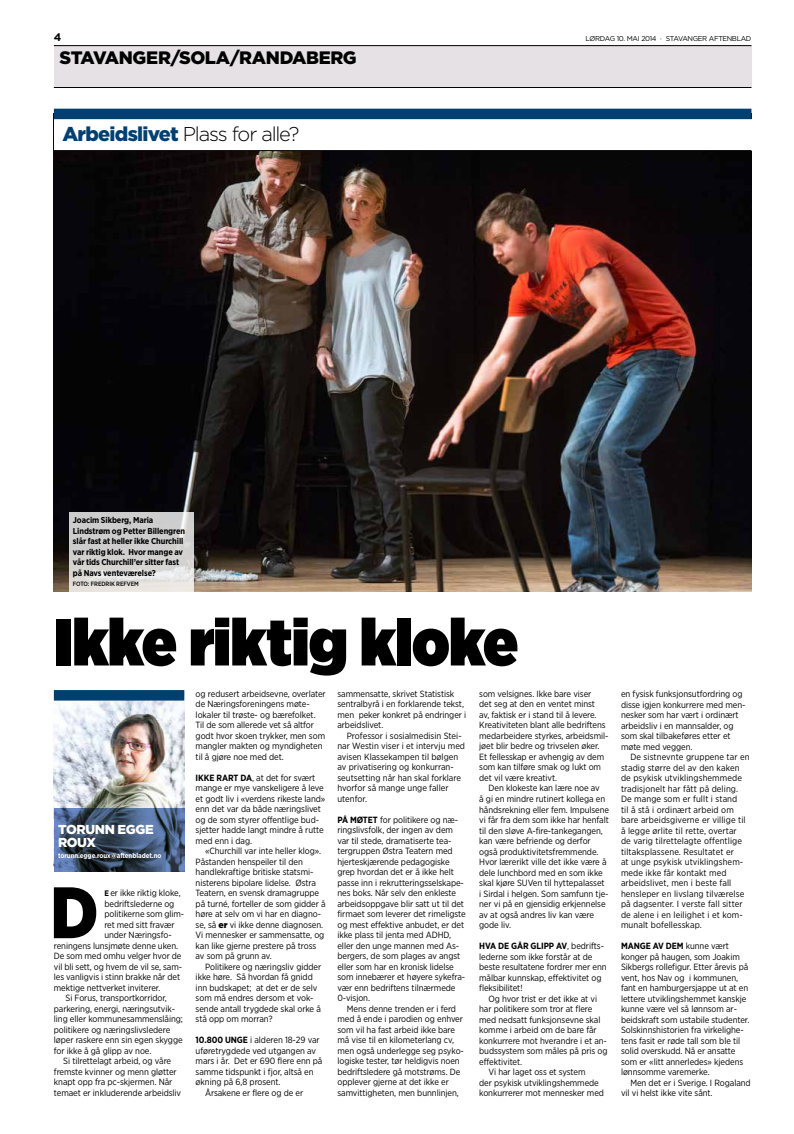
<style>
.page{position:relative;width:794px;height:1134px;background:#fff}
.page>*{position:absolute;margin:0;border:0;box-sizing:border-box;transform-origin:0 0}
.t1{font:900 72.7px "Gotham Narrow";color:#000}
.t2{font:900 66px "Gotham Narrow";letter-spacing:-.015em;color:#000}
.t3{font:300 20px "Gotham";letter-spacing:-.06em;color:#000}
.t4{font:900 18px "Gotham";letter-spacing:-.025em;color:#000}
.t5{font:900 13px/12.3px "Gotham";letter-spacing:-.03em;color:#fff}
.t6{font:700 11px "Gotham";color:#000}
.t7{font:9px/10.5px "Gotham Narrow";letter-spacing:-.01em;color:#000}
.t8{font:9px/10.5px "Gotham Narrow";letter-spacing:.01em;color:#000}
.t9{font:700 8.5px/10.5px "Gotham Narrow";letter-spacing:-.01em;color:#000}
.t10{font:7px "Gotham";letter-spacing:-.055em;color:#000}
.t11{font:700 7px "Gotham Narrow";letter-spacing:-.01em;color:#fff}
.t12{font:500 6.2px "Gotham Narrow";letter-spacing:-.01em;color:#000}
.s1{font-weight:900;color:#004071}
.s2{font-weight:700;font-size:8px}
.s3{font-weight:700}
.s4{font-family:"Gotham";font-weight:900}
</style>
<div class="page">
<div style="left:54px;top:46px;width:697px;height:42px;background:#e6e1e4"></div>
<hr style="left:54px;top:87px;width:697px;height:1px;background:#000">
<hr style="left:54px;top:45px;width:697px;height:1px;background:#000">
<img style="left:54px;top:151px;width:697px;height:441px">
<img style="left:54px;top:701px;width:130px;height:107px">
<svg style="left:54px;top:808px;width:130px;height:63px;background:#3e526d"></svg>
<div style="left:54px;top:690px;width:130px;height:11px;background:#004071"></div>
<svg style="left:69px;top:512px;width:124px;height:80px;background:#d6d5d4"></svg>
<div style="left:54px;top:109px;width:697px;height:10px;background:#004071"></div>
<hr style="left:54px;top:150px;width:697px;height:1px;background:#000">
<p class="t6" style="left:54px;top:30px;width:9px">4</p>
<p class="t10" style="left:585px;top:34px;width:167px">LØRDAG 10. MAI 2014 · STAVANGER AFTENBLAD</p>
<h3 class="t4" style="left:60px;top:45px;width:299px">STAVANGER/SOLA/RANDABERG</h3>
<h3 class="t3" style="left:62px;top:122px;width:239px"><span class="s1">ARBEIDSLIVET</span> Plass for alle?</h3>
<p class="t9" style="left:73px;top:515px;width:114px">Joacim Sikberg, maria lindstrøm og Petter Billengren slår fast at heller ikke Churchill var riktig klok. Hvor mange av vår tids Churchill’er sitter fast på navs venteværelse?</p>
<p class="t12" style="left:73px;top:580px;width:68px">FOTO: FREDRIK REFVEM</p>
<h2 class="t2" style="left:54px;top:597px;width:466px">Ikke riktig kloke</h2>
<h3 class="t5" style="left:58px;top:824px;width:97px">TORUNN EGGE<br>ROUX</h3>
<p class="t11" style="left:58px;top:851px;width:105px">torunn.egge.roux@aftenbladet.no</p>
<h1 class="t1" style="left:50px;top:865px;width:50px">D</h1>
<p class="t7" style="left:104px;top:888px;width:78px"><span class="s2">e</span> er ikke riktig kloke,</p>
<p class="t7" style="left:104px;top:898px;width:72px">bedriftslederne og</p>
<p class="t7" style="left:104px;top:909px;width:81px">politikerne som glim-</p>
<p class="t7" style="left:104px;top:919px;width:72px">ret med sitt fravær</p>
<p class="t7" style="left:104px;top:930px;width:69px">under Næringsfo-</p>
<p class="t7" style="left:54px;top:940px;width:126px">reningens lunsjmøte denne uken.</p>
<p class="t7" style="left:54px;top:951px;width:129px">De som med omhu velger hvor de</p>
<p class="t7" style="left:54px;top:961px;width:130px">vil bli sett, og hvem de vil se, sam-</p>
<p class="t7" style="left:54px;top:972px;width:128px">les vanligvis i stinn brakke når det</p>
<p class="t7" style="left:54px;top:982px;width:108px">mektige nettverket inviterer.</p>
<p class="t7" style="left:65px;top:993px;width:103px">Si Forus, transportkorridor,</p>
<p class="t7" style="left:54px;top:1003px;width:123px">parkering, energi, næringsutvik-</p>
<p class="t7" style="left:54px;top:1014px;width:131px">ling eller kommunesammenslåing;</p>
<p class="t7" style="left:54px;top:1024px;width:118px">politikere og næringslivsledere</p>
<p class="t7" style="left:54px;top:1035px;width:130px">løper raskere enn sin egen skygge</p>
<p class="t7" style="left:54px;top:1045px;width:99px">for ikke å gå glipp av noe.</p>
<p class="t7" style="left:63px;top:1056px;width:109px">Si tilrettelagt arbeid, og våre</p>
<p class="t7" style="left:54px;top:1066px;width:124px">fremste kvinner og menn gløtter</p>
<p class="t7" style="left:54px;top:1077px;width:120px">knapt opp fra pc-skjermen. Når</p>
<p class="t7" style="left:54px;top:1087px;width:129px">temaet er inkluderende arbeidsliv</p>
<p class="t7" style="left:196px;top:688px;width:132px">og redusert arbeidsevne, overlater de Næringsforeningens møte&shy;lokaler til trøste- og bærefolket.<br>Til de som allerede vet så altfor godt hvor skoen trykker, men som mangler makten og myndigheten til å gjøre noe med det.</p>
<p class="t7" style="left:196px;top:772px;width:131px"><span class="s3">Ikke rart da</span>, at det for svært mange er mye vanskeligere å leve et godt liv i «verdens rikeste land» enn det var da både næringslivet og de som styrer offentlige bud&shy;sjetter hadde langt mindre å rutte med enn i dag.</p>
<p class="t7" style="left:196px;top:846px;width:132px;text-indent:9px">«Churchill var inte heller klog».<br>Påstanden henspeiler til den handlekraftige britiske statsmi&shy;nisterens bipolare lidelse. Østra<br>Teatern, en svensk dramagruppe på turné, forteller de som gidder å høre at selv om vi har en diagno&shy;se, så <span class="s4">ER</span> vi ikke denne diagnosen.<br>Vi mennesker er sammensatte, og kan like gjerne prestere på tross av som på grunn av.</p>
<p class="t7" style="left:196px;top:961px;width:127px;text-indent:9px">Politikere og næringsliv gidder ikke høre. Så hvordan få gnidd inn budskapet; at det er de selv som må endres dersom et vok&shy;sende antall trygdede skal orke å stå opp om morran?</p>
<p class="t7" style="left:196px;top:1035px;width:125px"><span class="s3">10.800 unge</span> i alderen 18-29 var</p>
<p class="t7" style="left:196px;top:1045px;width:122px">uføretrygdede ved utgangen av</p>
<p class="t7" style="left:196px;top:1056px;width:128px">mars i år. Det er 690 flere enn på</p>
<p class="t7" style="left:196px;top:1066px;width:119px">samme tidspunkt i fjor, altså en</p>
<p class="t7" style="left:196px;top:1077px;width:86px">økning på 6,8 prosent.</p>
<p class="t7" style="left:205px;top:1087px;width:100px">Årsakene er flere og de er</p>
<p class="t7" style="left:337px;top:688px;width:130px">sammensatte, skrivet Statistisk sentralbyrå i en forklarende tekst, men peker konkret på endringer i arbeidslivet.</p>
<p class="t7" style="left:337px;top:730px;width:129px;text-indent:9px">Professor i sosialmedisin Stei&shy;nar Westin viser i et intervju med avisen Klassekampen til bølgen av privatisering og konkurran&shy;seutsetting når han skal forklare hvorfor så mange unge faller utenfor.</p>
<p class="t7" style="left:337px;top:814px;width:130px"><span class="s3">På møtet</span> for politikere og næ&shy;ringslivsfolk, der ingen av dem var til stede, dramatiserte tea&shy;tergruppen Østra Teatern med hjerteskjærende pedagogiske grep hvordan det er å ikke helt passe inn i rekrutteringsselskape&shy;nes boks. Når selv den enkleste arbeidsoppgave blir satt ut til det firmaet som leverer det rimeligste og mest effektive anbudet, er det ikke plass til jenta med ADHD, eller den unge mannen med As&shy;bergers, de som plages av angst eller som har en kronisk lidelse som innebærer et høyere sykefra&shy;vær enn bedriftens tilnærmede<br>0-visjon.</p>
<p class="t7" style="left:337px;top:1003px;width:128px;text-indent:9px">Mens denne trenden er i ferd med å ende i parodien og enhver som vil ha fast arbeid ikke bare må vise til en kilometerlang cv, men også underlegge seg psyko&shy;logiske tester, tør heldigvis noen bedriftsledere gå motstrøms. De opplever gjerne at det ikke er samvittigheten, men bunnlinjen,</p>
<p class="t7" style="left:479px;top:688px;width:131px">som velsignes. Ikke bare viser<br>det seg at den en ventet minst<br>av, faktisk er i stand til å levere.<br>Kreativiteten blant alle bedriftens medarbeidere styrkes, arbeidsmil&shy;jøet blir bedre og trivselen øker.<br>Et fellesskap er avhengig av dem som kan tilføre smak og lukt om det vil være kreativt.</p>
<p class="t7" style="left:479px;top:783px;width:131px;text-indent:9px">Den klokeste kan lære noe av<br>å gi en mindre rutinert kollega en håndsrekning eller fem. Impulsene vi får fra dem som ikke har henfalt til den sløve A-fire-tankegangen, kan være befriende og derfor også produktivitetsfremmende.<br>Hvor lærerikt ville det ikke være å dele lunchbord med en som ikke skal kjøre SUVen til hyttepalasset<br>i Sirdal i helgen. Som samfunn tje&shy;ner vi på en gjensidig erkjennelse av at også andres liv kan være gode liv.</p>
<p class="t7" style="left:479px;top:940px;width:129px"><span class="s3">Hva de går glIPP av</span>, bedrifts&shy;lederne som ikke forstår at de beste resultatene fordrer mer enn målbar kunnskap, effektivitet og fleksibilitet!</p>
<p class="t7" style="left:488px;top:993px;width:110px">Og hvor trist er det ikke at vi</p>
<p class="t7" style="left:479px;top:1003px;width:115px">har politikere som tror at flere</p>
<p class="t7" style="left:479px;top:1014px;width:123px">med nedsatt funksjonsevne skal</p>
<p class="t7" style="left:479px;top:1024px;width:119px">komme i arbeid om de bare får</p>
<p class="t7" style="left:479px;top:1035px;width:129px">konkurrere mot hverandre i et an-</p>
<p class="t7" style="left:479px;top:1045px;width:130px">budssystem som måles på pris og</p>
<p class="t7" style="left:479px;top:1056px;width:44px">effektivitet.</p>
<p class="t7" style="left:488px;top:1066px;width:98px">Vi har laget oss et system</p>
<p class="t7" style="left:479px;top:1077px;width:121px">der psykisk utviklingshemmede</p>
<p class="t7" style="left:479px;top:1087px;width:126px">konkurrerer mot mennesker med</p>
<p class="t7" style="left:621px;top:688px;width:126px">en fysisk funksjonsutfordring og disse igjen konkurrere med men&shy;nesker som har vært i ordinært arbeidsliv i en mannsalder, og som skal tilbakeføres etter et møte med veggen.</p>
<p class="t8" style="left:621px;top:751px;width:130px;text-indent:9px">De sistnevnte gruppene tar en stadig større del av den kaken de psykisk utviklingshemmede tradisjonelt har fått på deling.<br>De mange som er fullt i stand<br>til å stå i ordinært arbeid om bare arbeidsgiverne er villige til å legge ørlite til rette, overtar<br>de varig tilrettelagte offentlige tiltaksplassene. Resultatet er<br>at unge psykisk utviklingshem&shy;mede ikke får kontakt med arbeidslivet, men i beste fall hensleper en livslang tilværelse på dagsenter. I verste fall sitter de alene i en leilighet i et kom&shy;munalt bofellesskap.</p>
<p class="t7" style="left:621px;top:940px;width:130px"><span class="s3">mange av dem</span> kunne vært konger på haugen, som Joakim<br>Sikbergs rollefigur. Etter årevis på vent, hos Nav og i kommunen, fant en hamburgersjappe ut at en lettere utviklingshemmet kanskje kunne være vel så lønnsom ar&shy;beidskraft som ustabile studenter.<br>Solskinnshistorien fra virkelighe&shy;tens fasit er røde tall som ble til solid overskudd. Nå er ansatte som er «litt annerledes» kjedens lønnsomme varemerke.</p>
<p class="t7" style="left:621px;top:1077px;width:131px;text-indent:9px">Men det er i Sverige. I Rogaland vil vi helst ikke vite sånt.</p>
</div>
